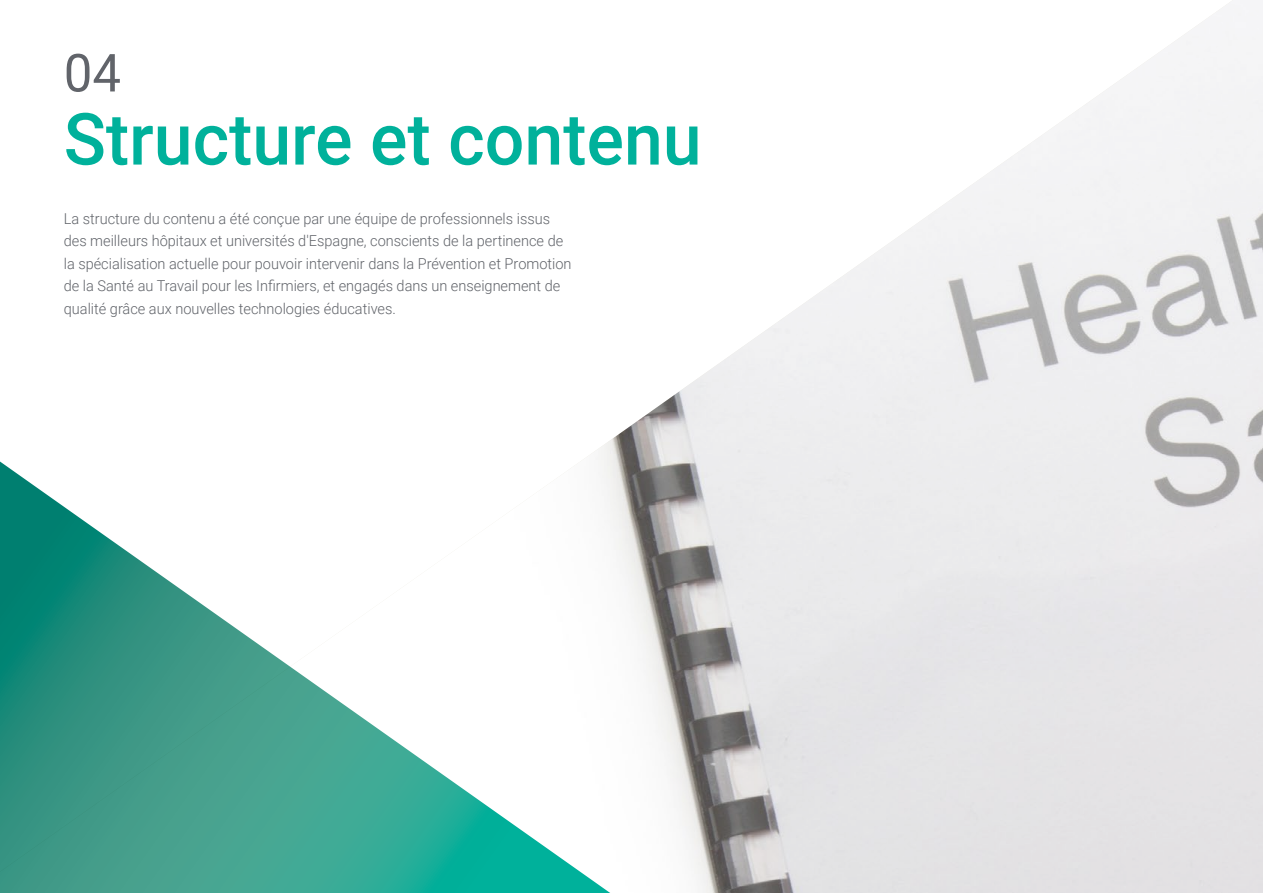
<style>
.page{position:relative;width:1263px;height:893px;background:#fff}
.page>*{position:absolute;margin:0;border:0;box-sizing:border-box;transform-origin:0 0}
.t1{font:500 72px "Roboto";color:#00b19b}
.t2{font:52.5px "Roboto";color:#61646a}
.t3{font:300 15px/22.5px "Roboto";color:#61646a}
</style>
<div class="page">
<img style="left:603px;top:0;width:660px;height:893px">
<svg style="left:0;top:446px;width:640px;height:447px"></svg>
<h2 class="t2" style="left:64px;top:36px;width:59px">04</h2>
<h1 class="t1" style="left:64px;top:89px;width:639px">Structure et contenu</h1>
<p class="t3" style="left:64px;top:207px;width:509px">La structure du contenu a été conçue par une équipe de professionnels issus des meilleurs hôpitaux et universités d'Espagne, conscients de la pertinence de la spécialisation actuelle pour pouvoir intervenir dans la Prévention et Promotion de la Santé au Travail pour les Infirmiers, et engagés dans un enseignement de qualité grâce aux nouvelles technologies éducatives.</p>
</div>
